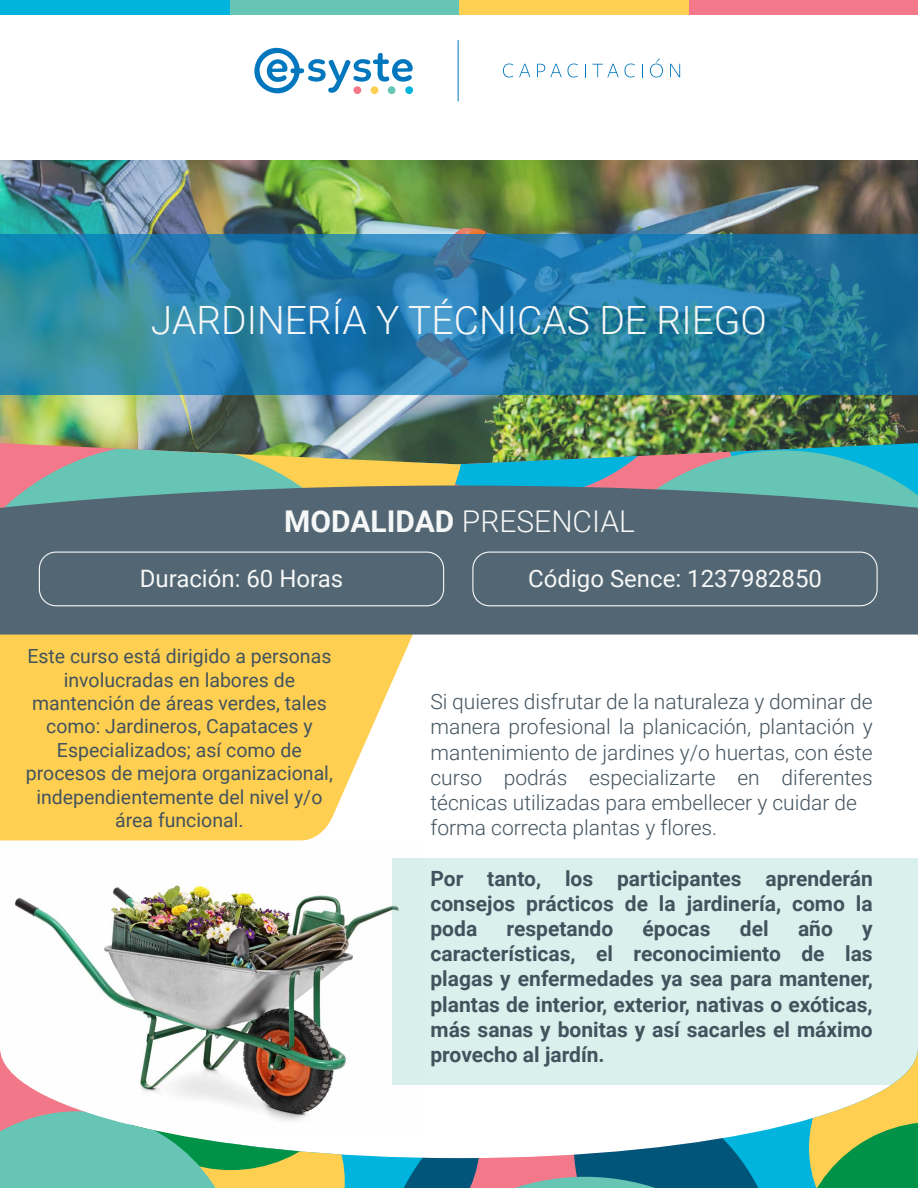
<style>
.page{position:relative;width:918px;height:1188px;background:#fff}
.page>*{position:absolute;margin:0;border:0;box-sizing:border-box;transform-origin:0 0}
.t1{font:300 39px "Roboto";color:#f6f7f7}
.t2{font:300 30px "Roboto";color:#f6f7f7}
.t3{font:24px "Roboto";color:#f6f7f7}
.t4{font:700 21px/25.2px "Roboto";color:#43535e;text-align:justify}
.t5{font:300 21px/25.2px "Roboto";color:#43535e}
.t6{font:19.5px/23.4px "Roboto";color:#43535e;text-align:center}
.s1{font-weight:700}
</style>
<div class="page">
<img style="left:0;top:160px;width:918px;height:283px">
<img style="left:0;top:443px;width:918px;height:43px">
<img style="left:14px;top:885px;width:378px;height:163px">
<svg style="left:0;top:234px;width:918px;height:161px"></svg>
<svg style="left:254px;top:47px;width:159px;height:47px"></svg>
<div style="left:354px;top:86px;width:7px;height:8px;background:#f3798a;border-radius:50%"></div>
<div style="left:371px;top:86px;width:7px;height:8px;background:#ffcf51;border-radius:50%"></div>
<div style="left:388px;top:86px;width:8px;height:8px;background:#66c5b4;border-radius:50%"></div>
<div style="left:405px;top:86px;width:8px;height:8px;background:#00b4de;border-radius:50%"></div>
<hr style="left:458px;top:40px;width:1px;height:61px;background:#0377bd">
<svg style="left:503px;top:64px;width:10px;height:13px"></svg>
<svg style="left:519px;top:64px;width:11px;height:13px"></svg>
<svg style="left:537px;top:64px;width:25px;height:13px"></svg>
<svg style="left:568px;top:64px;width:10px;height:13px"></svg>
<svg style="left:585px;top:64px;width:1px;height:13px"></svg>
<svg style="left:593px;top:64px;width:26px;height:13px"></svg>
<svg style="left:625px;top:64px;width:10px;height:13px"></svg>
<svg style="left:642px;top:64px;width:1px;height:13px"></svg>
<svg style="left:650px;top:59px;width:13px;height:18px"></svg>
<svg style="left:670px;top:64px;width:10px;height:13px"></svg>
<div style="left:688px;top:0;width:230px;height:15px;background:#f3798a"></div>
<div style="left:459px;top:0;width:229px;height:15px;background:#ffcf51"></div>
<div style="left:230px;top:0;width:229px;height:15px;background:#66c5b4"></div>
<div style="left:0;top:0;width:230px;height:15px;background:#00b4de"></div>
<svg style="left:0;top:635px;width:413px;height:205px;fill:#ffcf51"></svg>
<div style="left:392px;top:858px;width:526px;height:226px;background:#d9f0ec"></div>
<svg style="left:0;top:1048px;width:918px;height:140px"></svg>
<div style="left:0;top:486px;width:918px;height:149px;background:#536673"></div>
<div style="left:472px;top:552px;width:406px;height:54px;border:1px solid #f6f7f7;border-radius:17px"></div>
<div style="left:39px;top:552px;width:405px;height:54px;border:1px solid #f6f7f7;border-radius:17px"></div>
<h1 class="t1" style="left:151px;top:293px;width:618px">JARDINERÍA Y TÉCNICAS DE RIEGO</h1>
<h2 class="t2" style="left:284px;top:500px;width:352px"><span class="s1">MODALIDAD</span> PRESENCIAL</h2>
<p class="t3" style="left:140px;top:562px;width:205px">Duración: 60 Horas</p>
<p class="t3" style="left:528px;top:562px;width:295px">Código Sence: 1237982850</p>
<p class="t6" style="left:26px;top:644px;width:308px">Este curso está dirigido a personas involucradas en labores de mantención de áreas verdes, tales como: Jardineros, Capataces y<br>Especializados; así como de procesos de mejora organizacional, independientemente del nivel y/o área funcional.</p>
<p class="t5" style="left:430px;top:688px;width:444px">Si quieres disfrutar de la naturaleza y dominar de manera profesional la planicación, plantación y mantenimiento de jardines y/o huertas, con éste curso podrás especializarte en diferentes técnicas utilizadas para embellecer y cuidar de forma correcta plantas y flores.</p>
<p class="t4" style="left:430px;top:865px;width:444px">Por tanto, los participantes aprenderán consejos prácticos de la jardinería, como la poda</p>
<p class="t4" style="left:507px;top:915px;width:108px">respetando</p>
<p class="t4" style="left:643px;top:915px;width:70px">épocas</p>
<p class="t4" style="left:740px;top:915px;width:30px">del</p>
<p class="t4" style="left:798px;top:915px;width:36px">año</p>
<p class="t4" style="left:430px;top:915px;width:444px;text-indent:432px">y características, el reconocimiento de las plagas y enfermedades ya sea para mantener, plantas de interior, exterior, nativas o exóticas, más sanas y bonitas y así sacarles el máximo provecho al jardín.</p>
</div>
